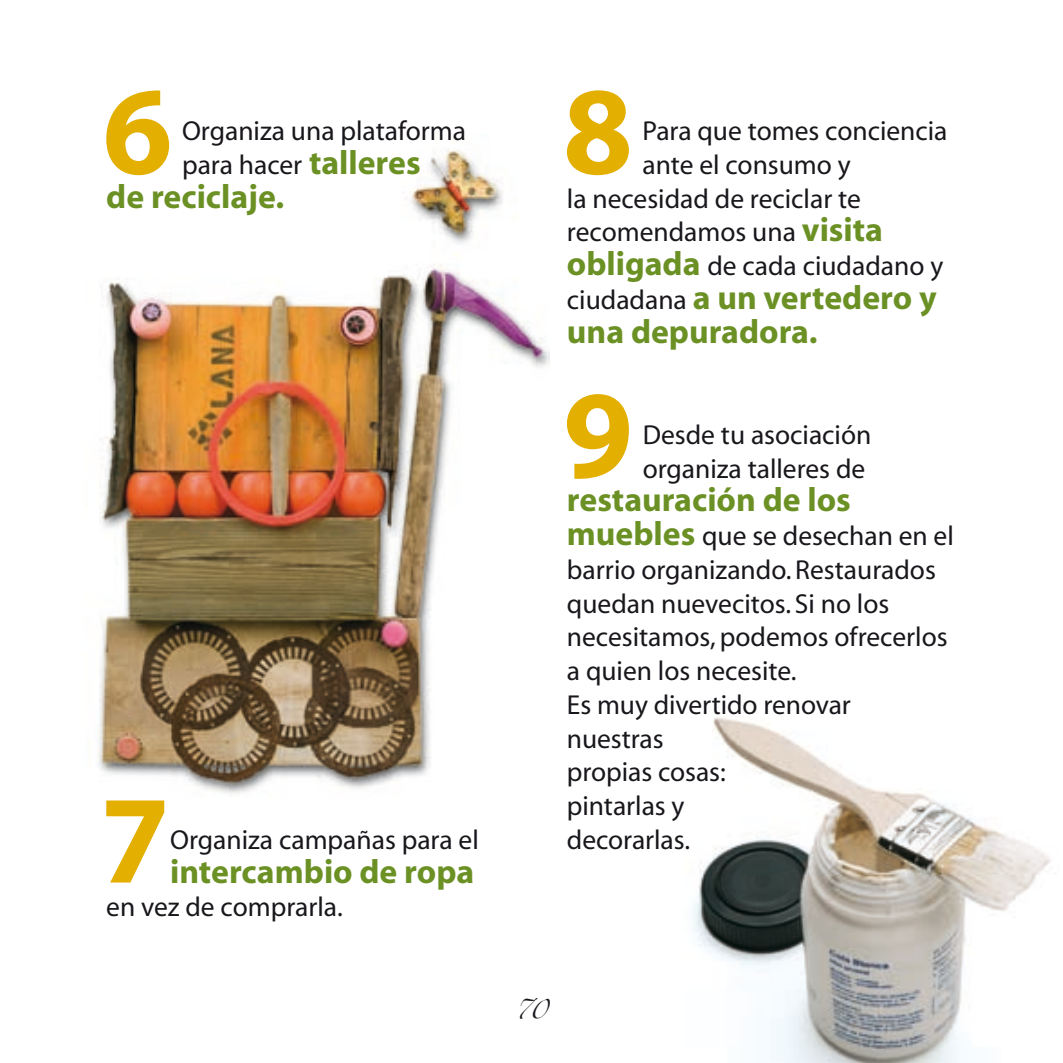
<style>
.page{position:relative;width:1063px;height:1063px;background:#fff}
.page>*{position:absolute;margin:0;border:0;box-sizing:border-box;transform-origin:0 0}
.t1{font:700 126.25px "Myriad";color:#e3af00}
.t2{font:700 33.75px/33.8px "Myriad";color:#6b9024}
.t3{font:27.5px/33.8px "Myriad";color:#1a171c}
.t4{font:17.5px "Zapfino";color:#1a171c}
.s1{font-weight:700;font-size:33.75px;color:#6b9024}
.s2{font-weight:400;font-size:27.5px;color:#1a171c}
</style>
<div class="page">
<img style="left:692px;top:717px;width:363px;height:346px">
<img style="left:98px;top:149px;width:452px;height:645px">
<h1 class="t1" style="left:103px;top:66px;width:72px">6</h1>
<p class="t3" style="left:182px;top:115px;width:286px">Organiza una plataforma para hacer <span class="s1">talleres</span></p>
<p class="t2" style="left:106px;top:181px;width:179px">de reciclaje.</p>
<h1 class="t1" style="left:100px;top:775px;width:72px">7</h1>
<p class="t3" style="left:170px;top:824px;width:310px">Organiza campañas para el</p>
<p class="t2" style="left:170px;top:856px;width:306px">intercambio de ropa</p>
<p class="t3" style="left:106px;top:891px;width:238px">en vez de comprarla.</p>
<h1 class="t1" style="left:563px;top:66px;width:72px">8</h1>
<p class="t3" style="left:642px;top:115px;width:307px">Para que tomes conciencia</p>
<p class="t3" style="left:642px;top:149px;width:210px">ante el consumo y</p>
<p class="t3" style="left:567px;top:183px;width:295px">la necesidad de reciclar te</p>
<p class="t3" style="left:567px;top:216px;width:318px">recomendamos una <span class="s1">visita</span></p>
<p class="t3" style="left:567px;top:250px;width:378px"><span class="s1">obligada</span> de cada ciudadano y</p>
<p class="t2" style="left:567px;top:282px;width:371px"><span class="s2">ciudadana</span> a un vertedero y una depuradora.</p>
<h1 class="t1" style="left:563px;top:370px;width:72px">9</h1>
<p class="t3" style="left:643px;top:419px;width:230px">Desde tu asociación organiza talleres de</p>
<p class="t2" style="left:567px;top:484px;width:285px">restauración de los</p>
<p class="t3" style="left:567px;top:520px;width:388px"><span class="s1">muebles</span> que se desechan en el barrio organizando. Restaurados quedan nuevecitos. Si no los necesitamos, podemos ofrecerlos a quien los necesite.<br>Es muy divertido renovar nuestras<br>propias cosas:<br>pintarlas y<br>decorarlas.</p>
<p class="t4" style="left:515px;top:1001px;width:34px">70</p>
</div>
